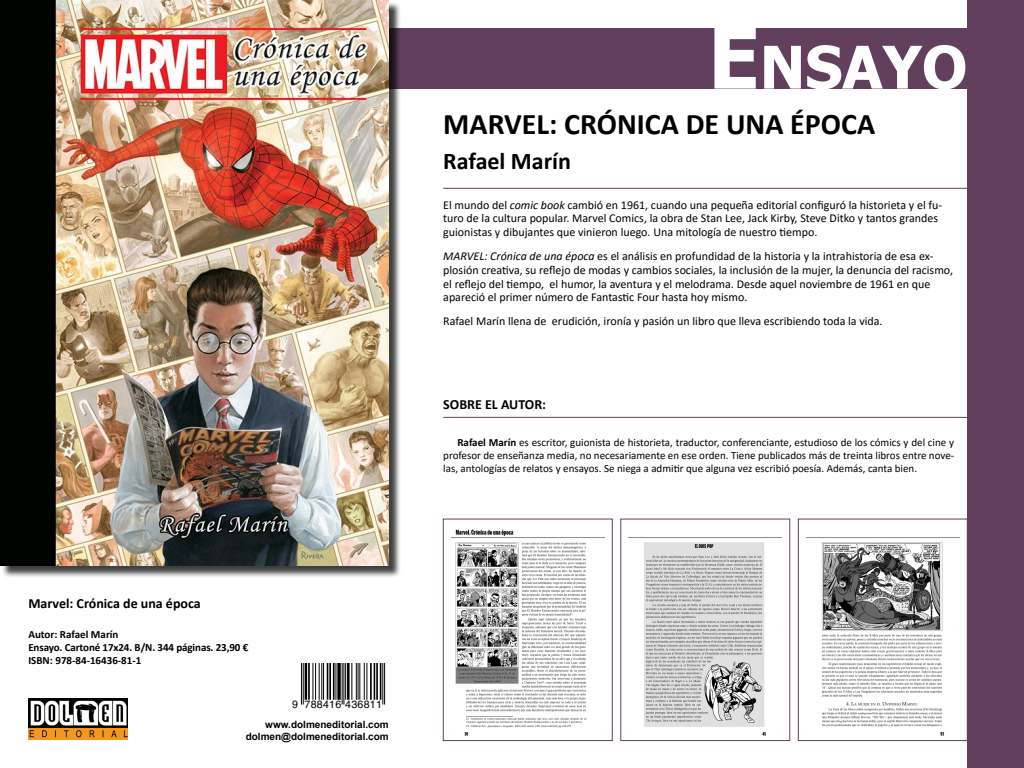
<style>
.page{position:relative;width:1024px;height:768px;background:#fff}
.page>*{position:absolute;margin:0;border:0;box-sizing:border-box;transform-origin:0 0}
.t1{font:700 58.8px "Tahoma";color:#fff}
.t2{font:700 30px "Calibri";color:#000}
.t3{font:700 24px "Calibri";color:#000}
.t4{font:700 14px "Calibri";color:#000}
.t5{font:12px/13.8px "Calibri";color:#000}
.Default{font:11px/13.2px "Calibri";color:#000;text-align:justify}
.No_Spacing{font:700 11px "Calibri";letter-spacing:-.01em;color:#000}
.t6{font:10.6px "Helvetica";letter-spacing:.025em;color:#000}
.t7{font:700 10px/12px "Arial";color:#000;text-align:right}
.s1{font-size:84px}
.s2{font-style:italic}
.s3{font-weight:700}
</style>
<div class="page">
<div style="left:0;top:28px;width:1024px;height:61px;background:#613f5d"></div>
<div style="left:967px;top:0;width:57px;height:768px;background:#613f5d"></div>
<img style="left:28px;top:698px;width:100px;height:42px">
<hr style="left:443px;top:417px;width:581px;height:1px;background:#613f5d">
<img style="left:806px;top:537px;width:153px;height:199px">
<div style="left:798px;top:519px;width:170px;height:222px;border:1px solid #613f5d"></div>
<img style="left:629px;top:537px;width:153px;height:199px">
<div style="left:620px;top:519px;width:170px;height:222px;border:1px solid #613f5d"></div>
<img style="left:451px;top:529px;width:153px;height:207px">
<div style="left:443px;top:519px;width:170px;height:222px;border:1px solid #613f5d"></div>
<hr style="left:443px;top:188px;width:581px;height:1px;background:#613f5d">
<hr style="left:301px;top:664px;width:1px;height:41px;background:#000">
<hr style="left:303px;top:664px;width:1px;height:41px;background:#000">
<hr style="left:305px;top:664px;width:2px;height:36px;background:#000">
<hr style="left:308px;top:664px;width:2px;height:36px;background:#000">
<hr style="left:313px;top:664px;width:1px;height:36px;background:#000">
<hr style="left:315px;top:664px;width:1px;height:36px;background:#000">
<hr style="left:319px;top:664px;width:1px;height:36px;background:#000">
<hr style="left:321px;top:664px;width:1px;height:36px;background:#000">
<hr style="left:323px;top:664px;width:1px;height:36px;background:#000">
<hr style="left:327px;top:664px;width:1px;height:36px;background:#000">
<hr style="left:329px;top:664px;width:2px;height:36px;background:#000">
<hr style="left:333px;top:664px;width:2px;height:36px;background:#000">
<hr style="left:336px;top:664px;width:1px;height:36px;background:#000">
<svg style="left:337px;top:664px;width:4px;height:36px"></svg>
<hr style="left:342px;top:664px;width:1px;height:41px;background:#000">
<hr style="left:344px;top:664px;width:1px;height:41px;background:#000">
<hr style="left:345px;top:664px;width:1px;height:36px;background:#000">
<hr style="left:347px;top:664px;width:3px;height:36px;background:#000">
<hr style="left:351px;top:664px;width:1px;height:36px;background:#000">
<hr style="left:356px;top:664px;width:1px;height:36px;background:#000">
<hr style="left:358px;top:664px;width:1px;height:36px;background:#000">
<hr style="left:359px;top:664px;width:1px;height:36px;background:#000">
<hr style="left:364px;top:664px;width:1px;height:36px;background:#000">
<hr style="left:367px;top:664px;width:1px;height:36px;background:#000">
<hr style="left:370px;top:664px;width:2px;height:36px;background:#000">
<hr style="left:374px;top:664px;width:1px;height:36px;background:#000">
<hr style="left:376px;top:664px;width:2px;height:36px;background:#000">
<hr style="left:380px;top:664px;width:1px;height:36px;background:#000">
<hr style="left:382px;top:664px;width:1px;height:41px;background:#000">
<hr style="left:384px;top:664px;width:1px;height:41px;background:#000">
<div style="left:2px;top:2px;width:399px;height:576px;background:#000;opacity:.75"></div>
<img style="left:0;top:0;width:389px;height:566px">
<p class="t4" style="left:28px;top:593px;width:174px">Marvel: Crónica de una época</p>
<p class="No_Spacing" style="left:28px;top:627px;width:92px">Autor: Rafael Marín</p>
<p class="No_Spacing" style="left:28px;top:640px;width:222px">Ensayo. Cartoné 17x24. B/N. 344 páginas. 23,90 €</p>
<p class="No_Spacing" style="left:28px;top:653px;width:115px">ISBN: 978-84-16436-81-1</p>
<p class="t6" style="left:292px;top:698px;width:91px">9 788416 436811</p>
<p class="t7" style="left:246px;top:718px;width:145px">www.dolmeneditorial.com dolmen@dolmeneditorial.com</p>
<h1 class="t1" style="left:708px;top:26px;width:261px"><span class="s1">E</span>NSAYO</h1>
<p class="t2" style="left:443px;top:103px;width:433px">MARVEL: CRÓNICA DE UNA ÉPOCA</p>
<p class="t3" style="left:443px;top:144px;width:129px">Rafael Marín</p>
<p class="t5" style="left:443px;top:197px;width:500px">El mundo del <span class="s2">comic book</span> cambió en 1961, cuando una pequeña editorial configuró la historieta y el fu&shy;turo de la cultura popular. Marvel Comics, la obra de Stan Lee, Jack Kirby, Steve Ditko y tantos grandes guionistas y dibujantes que vinieron luego. Una mitología de nuestro tiempo.</p>
<p class="t5" style="left:443px;top:249px;width:511px"><span class="s2">MARVEL: Crónica de una época</span> es el análisis en profundidad de la historia y la intrahistoria de esa ex&shy;plosión creativa, su reflejo de modas y cambios sociales, la inclusión de la mujer, la denuncia del racismo, el reflejo del tiempo, el humor, la aventura y el melodrama. Desde aquel noviembre de 1961 en que apareció el primer número de Fantastic Four hasta hoy mismo.</p>
<p class="t5" style="left:443px;top:314px;width:441px">Rafael Marín llena de erudición, ironía y pasión un libro que lleva escribiendo toda la vida.</p>
<p class="t4" style="left:443px;top:394px;width:104px">SOBRE EL AUTOR:</p>
<p class="Default" style="left:443px;top:435px;width:512px;text-indent:14px"><span class="s3">Rafael Marín</span> es escritor, guionista de historieta, traductor, conferenciante, estudioso de los cómics y del cine y profesor de enseñanza media, no necesariamente en ese orden. Tiene publicados más de treinta libros entre nove&shy;las, antologías de relatos y ensayos. Se niega a admitir que alguna vez escribió poesía. Además, canta bien.</p>
</div>
